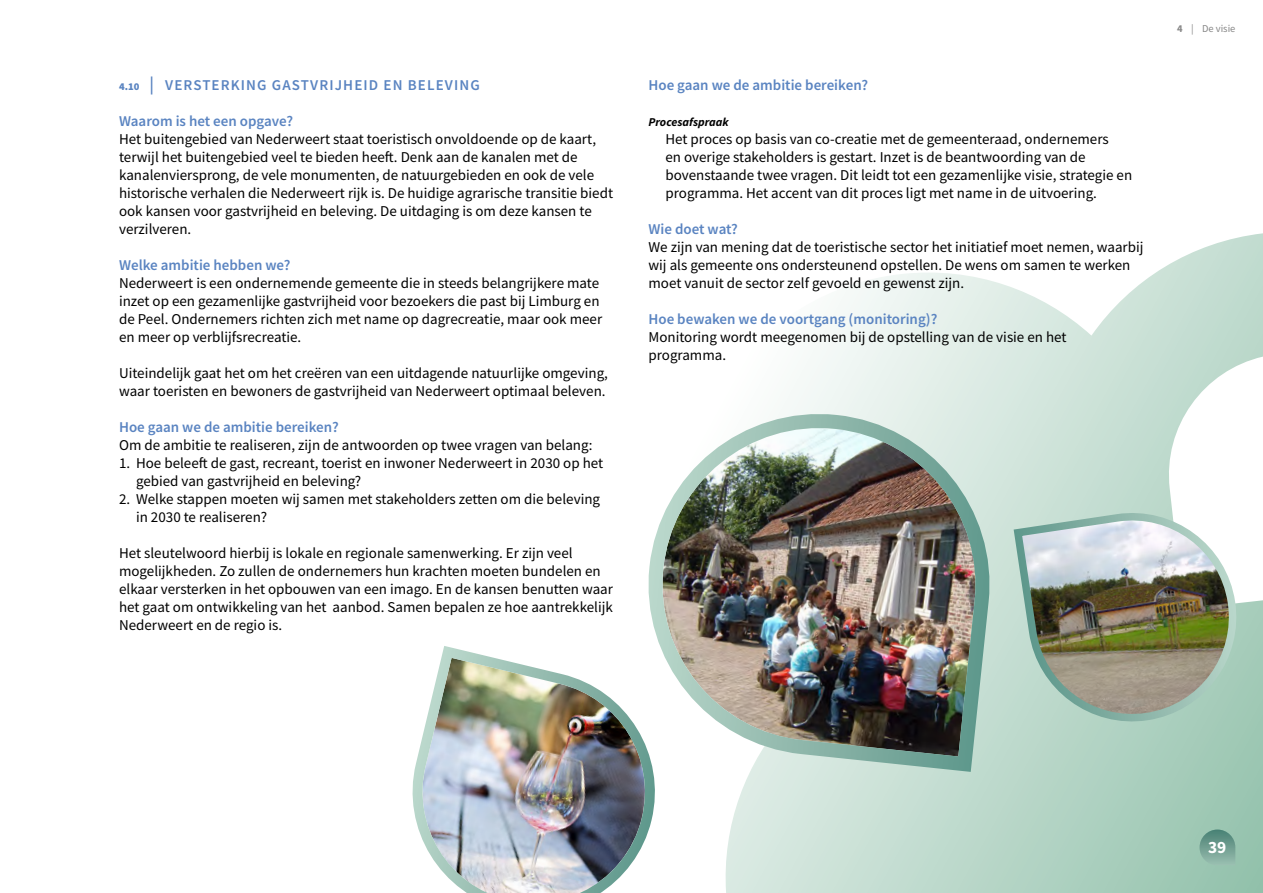
<style>
.page{position:relative;width:1263px;height:893px;background:#fff}
.page>*{position:absolute;margin:0;border:0;box-sizing:border-box;transform-origin:0 0}
.t1{font:700 17.4px "Source Sans Pro";color:#fff}
.t2{font:15px/18px "Source Sans Pro";color:#000}
.t3{font:600 15px "Source Sans Pro";color:#5a84c1}
.t4{font:600 15px "Source Sans Pro";letter-spacing:.075em;color:#5a84c1}
.t5{font:italic 700 12px "Source Sans Pro";color:#000}
.t6{font:10.5px "Source Sans Pro";color:#878787}
.s1{font-weight:900;font-size:10.5px}
.s2{font-size:18px}
.s3{font-weight:700}
</style>
<div class="page">
<svg style="left:725px;top:233px;width:538px;height:660px"></svg>
<img style="left:648px;top:407px;width:358px;height:373px">
<img style="left:412px;top:640px;width:262px;height:253px">
<img style="left:1009px;top:510px;width:230px;height:215px">
<svg style="left:1199px;top:829px;width:36px;height:36px"></svg>
<p class="t4" style="left:119px;top:75px;width:362px"><span class="s1">4.10</span> <span class="s2">|</span> VERSTERKING GASTVRIJHEID EN BELEVING</p>
<p class="t3" style="left:119px;top:111px;width:176px">Waarom is het een opgave?</p>
<p class="t2" style="left:119px;top:130px;width:495px">Het buitengebied van Nederweert staat toeristisch onvoldoende op de kaart, terwijl het buitengebied veel te bieden heeft. Denk aan de kanalen met de kanalenviersprong, de vele monumenten, de natuurgebieden en ook de vele historische verhalen die Nederweert rijk is. De huidige agrarische transitie biedt ook kansen voor gastvrijheid en beleving. De uitdaging is om deze kansen te verzilveren.</p>
<p class="t3" style="left:119px;top:255px;width:173px">Welke ambitie hebben we?</p>
<p class="t2" style="left:119px;top:274px;width:485px">Nederweert is een ondernemende gemeente die in steeds belangrijkere mate inzet op een gezamenlijke gastvrijheid voor bezoekers die past bij Limburg en de Peel. Ondernemers richten zich met name op dagrecreatie, maar ook meer en meer op verblijfsrecreatie.</p>
<p class="t2" style="left:119px;top:364px;width:490px">Uiteindelijk gaat het om het creëren van een uitdagende natuurlijke omgeving, waar toeristen en bewoners de gastvrijheid van Nederweert optimaal beleven.</p>
<p class="t3" style="left:119px;top:417px;width:221px">Hoe gaan we de ambitie bereiken?</p>
<p class="t2" style="left:119px;top:436px;width:475px">Om de ambitie te realiseren, zijn de antwoorden op twee vragen van belang:</p>
<p class="t2" style="left:136px;top:454px;width:469px;text-indent:-17px">1. Hoe beleeft de gast, recreant, toerist en inwoner Nederweert in 2030 op het gebied van gastvrijheid en beleving?</p>
<p class="t2" style="left:136px;top:490px;width:466px;text-indent:-17px">2. Welke stappen moeten wij samen met stakeholders zetten om die beleving in 2030 te realiseren?</p>
<p class="t2" style="left:119px;top:544px;width:495px">Het sleutelwoord hierbij is lokale en regionale samenwerking. Er zijn veel mogelijkheden. Zo zullen de ondernemers hun krachten moeten bundelen en elkaar versterken in het opbouwen van een imago. En de kansen benutten waar het gaat om ontwikkeling van het aanbod. Samen bepalen ze hoe aantrekkelijk Nederweert en de regio is.</p>
<p class="t3" style="left:648px;top:75px;width:221px">Hoe gaan we de ambitie bereiken?</p>
<p class="t5" style="left:648px;top:114px;width:82px">Procesafspraak</p>
<p class="t2" style="left:665px;top:130px;width:468px">Het proces op basis van co-creatie met de gemeenteraad, ondernemers<br>en overige stakeholders is gestart. Inzet is de beantwoording van de bovenstaande twee vragen. Dit leidt tot een gezamenlijke visie, strategie en programma. Het accent van dit proces ligt met name in de uitvoering.</p>
<p class="t3" style="left:648px;top:219px;width:91px">Wie doet wat?</p>
<p class="t2" style="left:648px;top:238px;width:496px">We zijn van mening dat de toeristische sector het initiatief moet nemen, waarbij wij als gemeente ons ondersteunend opstellen. De wens om samen te werken moet vanuit de sector zelf gevoeld en gewenst zijn.</p>
<p class="t3" style="left:648px;top:309px;width:290px">Hoe bewaken we de voortgang (monitoring)?</p>
<p class="t2" style="left:648px;top:328px;width:420px">Monitoring wordt meegenomen bij de opstelling van de visie en het programma.</p>
<p class="t6" style="left:1177px;top:22px;width:60px"><span class="s3">4</span> | De visie</p>
<p class="t1" style="left:1208px;top:835px;width:20px">39</p>
</div>
